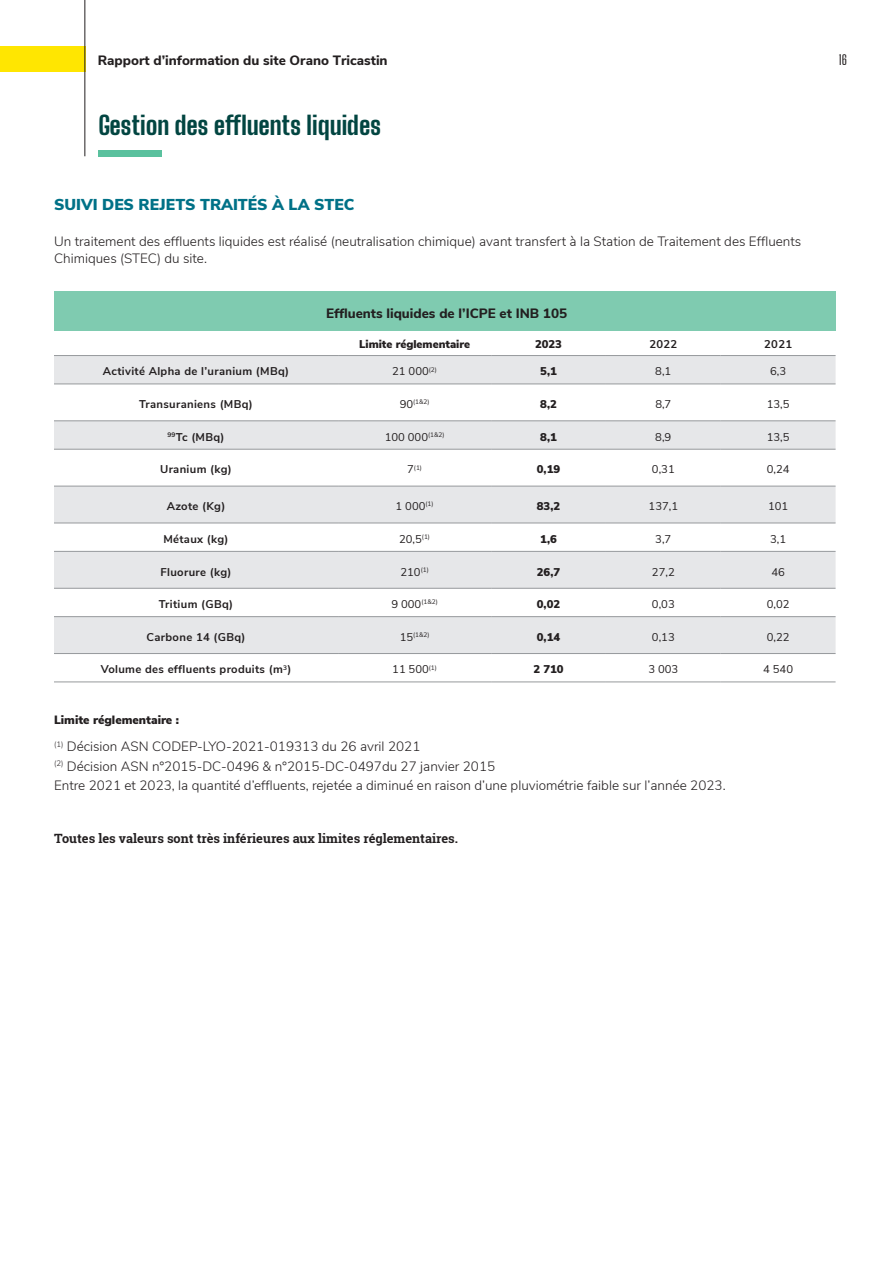
<style>
.page{position:relative;width:893px;height:1263px;background:#fff}
.page>*{position:absolute;margin:0;border:0;box-sizing:border-box;transform-origin:0 0}
.t1{font:800 25.5px "Big Shoulders Display";letter-spacing:-.01em;color:#024541}
.t2{font:900 15.75px "Nunito Sans";color:#007187}
.t3{font:300 13.5px/19.5px "Nunito Sans";color:#231f20}
.t4{font:800 13.5px "Nunito Sans";color:#231f20}
.t5{font:500 13.5px "Big Shoulders Display";color:#231f20}
.t6{font:700 12.75px "Roboto Slab";color:#231f20}
.t7{font:900 12px "Nunito Sans";color:#231f20}
.t8{font:700 11.25px "Nunito Sans";letter-spacing:.03em;color:#231f20}
.t9{font:11.25px "Nunito Sans";color:#231f20}
.t10{font:900 11.25px "Nunito Sans";color:#231f20}
.t11{font:6.6px "Nunito Sans";color:#231f20}
.s1{font-size:11.25px}
</style>
<div class="page">
<div style="left:0;top:47px;width:85px;height:25px;background:#ffe601"></div>
<hr style="left:85px;top:0;width:1px;height:156px;background:#231f20">
<div style="left:99px;top:150px;width:63px;height:6px;background:#5ac19e"></div>
<div style="left:54px;top:291px;width:782px;height:39px;background:#7fcbb0"></div>
<svg style="left:54px;top:356px;width:782px;height:297px;fill:#e6e7e9"></svg>
<hr style="left:54px;top:355px;width:284px;height:1px;background:#96999c">
<hr style="left:338px;top:355px;width:153px;height:1px;background:#96999c">
<hr style="left:491px;top:355px;width:115px;height:1px;background:#96999c">
<hr style="left:606px;top:355px;width:115px;height:1px;background:#96999c">
<hr style="left:721px;top:355px;width:115px;height:1px;background:#96999c">
<hr style="left:54px;top:384px;width:284px;height:1px;background:#96999c">
<hr style="left:338px;top:384px;width:153px;height:1px;background:#96999c">
<hr style="left:491px;top:384px;width:115px;height:1px;background:#96999c">
<hr style="left:606px;top:384px;width:115px;height:1px;background:#96999c">
<hr style="left:721px;top:384px;width:115px;height:1px;background:#96999c">
<hr style="left:54px;top:420px;width:284px;height:1px;background:#96999c">
<hr style="left:338px;top:420px;width:153px;height:1px;background:#96999c">
<hr style="left:491px;top:420px;width:115px;height:1px;background:#96999c">
<hr style="left:606px;top:420px;width:115px;height:1px;background:#96999c">
<hr style="left:721px;top:420px;width:115px;height:1px;background:#96999c">
<hr style="left:54px;top:449px;width:284px;height:1px;background:#96999c">
<hr style="left:338px;top:449px;width:153px;height:1px;background:#96999c">
<hr style="left:491px;top:449px;width:115px;height:1px;background:#96999c">
<hr style="left:606px;top:449px;width:115px;height:1px;background:#96999c">
<hr style="left:721px;top:449px;width:115px;height:1px;background:#96999c">
<hr style="left:54px;top:486px;width:284px;height:1px;background:#96999c">
<hr style="left:338px;top:486px;width:153px;height:1px;background:#96999c">
<hr style="left:491px;top:486px;width:115px;height:1px;background:#96999c">
<hr style="left:606px;top:486px;width:115px;height:1px;background:#96999c">
<hr style="left:721px;top:486px;width:115px;height:1px;background:#96999c">
<hr style="left:54px;top:523px;width:284px;height:1px;background:#96999c">
<hr style="left:338px;top:523px;width:153px;height:1px;background:#96999c">
<hr style="left:491px;top:523px;width:115px;height:1px;background:#96999c">
<hr style="left:606px;top:523px;width:115px;height:1px;background:#96999c">
<hr style="left:721px;top:523px;width:115px;height:1px;background:#96999c">
<hr style="left:54px;top:551px;width:284px;height:1px;background:#96999c">
<hr style="left:338px;top:551px;width:153px;height:1px;background:#96999c">
<hr style="left:491px;top:551px;width:115px;height:1px;background:#96999c">
<hr style="left:606px;top:551px;width:115px;height:1px;background:#96999c">
<hr style="left:721px;top:551px;width:115px;height:1px;background:#96999c">
<hr style="left:54px;top:588px;width:284px;height:1px;background:#96999c">
<hr style="left:338px;top:588px;width:153px;height:1px;background:#96999c">
<hr style="left:491px;top:588px;width:115px;height:1px;background:#96999c">
<hr style="left:606px;top:588px;width:115px;height:1px;background:#96999c">
<hr style="left:721px;top:588px;width:115px;height:1px;background:#96999c">
<hr style="left:54px;top:616px;width:284px;height:1px;background:#96999c">
<hr style="left:338px;top:616px;width:153px;height:1px;background:#96999c">
<hr style="left:491px;top:616px;width:115px;height:1px;background:#96999c">
<hr style="left:606px;top:616px;width:115px;height:1px;background:#96999c">
<hr style="left:721px;top:616px;width:115px;height:1px;background:#96999c">
<hr style="left:54px;top:653px;width:284px;height:1px;background:#96999c">
<hr style="left:338px;top:653px;width:153px;height:1px;background:#96999c">
<hr style="left:491px;top:653px;width:115px;height:1px;background:#96999c">
<hr style="left:606px;top:653px;width:115px;height:1px;background:#96999c">
<hr style="left:721px;top:653px;width:115px;height:1px;background:#96999c">
<hr style="left:54px;top:681px;width:284px;height:1px;background:#96999c">
<hr style="left:338px;top:681px;width:153px;height:1px;background:#96999c">
<hr style="left:491px;top:681px;width:115px;height:1px;background:#96999c">
<hr style="left:606px;top:681px;width:115px;height:1px;background:#96999c">
<hr style="left:721px;top:681px;width:115px;height:1px;background:#96999c">
<p class="t4" style="left:98px;top:50px;width:291px">Rapport d’information du site Orano Tricastin</p>
<p class="t5" style="left:839px;top:51px;width:10px">16</p>
<h1 class="t1" style="left:99px;top:108px;width:284px">Gestion des effluents liquides</h1>
<p class="t2" style="left:54px;top:193px;width:302px">SUIVI DES REJETS TRAITÉS À LA STEC</p>
<p class="t3" style="left:54px;top:233px;width:749px;line-height:16.2px">Un traitement des effluents liquides est réalisé (neutralisation chimique) avant transfert à la Station de Traitement des Effluents<br>Chimiques (STEC) du site.</p>
<p class="t4" style="left:326px;top:303px;width:243px">Effluents liquides de l’ICPE et INB 105</p>
<p class="t10" style="left:359px;top:336px;width:112px">Limite réglementaire</p>
<p class="t10" style="left:535px;top:336px;width:29px">2023</p>
<p class="t8" style="left:649px;top:336px;width:30px">2022</p>
<p class="t8" style="left:764px;top:336px;width:30px">2021</p>
<p class="t8" style="left:103px;top:363px;width:188px">Activité Alpha de l’uranium (MBq)</p>
<p class="t9" style="left:392px;top:363px;width:46px">21 000<sup>(2)</sup></p>
<p class="t10" style="left:540px;top:363px;width:18px">5,1</p>
<p class="t9" style="left:655px;top:363px;width:18px">8,1</p>
<p class="t9" style="left:770px;top:363px;width:18px">6,3</p>
<p class="t8" style="left:139px;top:396px;width:115px">Transuraniens (MBq)</p>
<p class="t11" style="left:400px;top:397px;width:31px"><span class="s1">90</span>(1&amp;2)</p>
<p class="t10" style="left:540px;top:396px;width:18px">8,2</p>
<p class="t9" style="left:655px;top:396px;width:18px">8,7</p>
<p class="t9" style="left:767px;top:396px;width:24px">13,5</p>
<p class="t8" style="left:168px;top:429px;width:59px"><sup>99</sup>Tc (MBq)</p>
<p class="t9" style="left:385px;top:429px;width:61px">100 000<sup>(1&amp;2)</sup></p>
<p class="t10" style="left:540px;top:428px;width:18px">8,1</p>
<p class="t9" style="left:655px;top:429px;width:18px">8,9</p>
<p class="t9" style="left:767px;top:429px;width:24px">13,5</p>
<p class="t8" style="left:160px;top:461px;width:73px">Uranium (kg)</p>
<p class="t11" style="left:407px;top:462px;width:16px"><span class="s1">7</span>(1)</p>
<p class="t10" style="left:537px;top:461px;width:25px">0,19</p>
<p class="t9" style="left:652px;top:461px;width:24px">0,31</p>
<p class="t9" style="left:767px;top:461px;width:24px">0,24</p>
<p class="t8" style="left:167px;top:498px;width:60px">Azote (Kg)</p>
<p class="t9" style="left:396px;top:498px;width:39px">1 000<sup>(1)</sup></p>
<p class="t10" style="left:537px;top:498px;width:25px">83,2</p>
<p class="t9" style="left:649px;top:498px;width:31px">137,1</p>
<p class="t9" style="left:768px;top:498px;width:22px">101</p>
<p class="t8" style="left:163px;top:531px;width:67px">Métaux (kg)</p>
<p class="t9" style="left:399px;top:531px;width:32px">20,5<sup>(1)</sup></p>
<p class="t10" style="left:540px;top:531px;width:18px">1,6</p>
<p class="t9" style="left:655px;top:531px;width:18px">3,7</p>
<p class="t9" style="left:770px;top:531px;width:18px">3,1</p>
<p class="t8" style="left:161px;top:563px;width:72px">Fluorure (kg)</p>
<p class="t9" style="left:400px;top:563px;width:30px">210<sup>(1)</sup></p>
<p class="t10" style="left:537px;top:563px;width:25px">26,7</p>
<p class="t9" style="left:652px;top:563px;width:24px">27,2</p>
<p class="t9" style="left:771px;top:563px;width:15px">46</p>
<p class="t8" style="left:159px;top:596px;width:76px">Tritium (GBq)</p>
<p class="t11" style="left:391px;top:597px;width:48px"><span class="s1">9 000</span>(1&amp;2)</p>
<p class="t10" style="left:537px;top:596px;width:25px">0,02</p>
<p class="t9" style="left:652px;top:596px;width:24px">0,03</p>
<p class="t9" style="left:767px;top:596px;width:24px">0,02</p>
<p class="t8" style="left:147px;top:629px;width:100px">Carbone 14 (GBq)</p>
<p class="t11" style="left:400px;top:630px;width:31px"><span class="s1">15</span>(1&amp;2)</p>
<p class="t10" style="left:537px;top:629px;width:25px">0,14</p>
<p class="t9" style="left:652px;top:629px;width:24px">0,13</p>
<p class="t9" style="left:767px;top:629px;width:24px">0,22</p>
<p class="t8" style="left:101px;top:661px;width:192px">Volume des effluents produits (m<sup>3</sup>)</p>
<p class="t9" style="left:392px;top:661px;width:46px">11 500<sup>(1)</sup></p>
<p class="t10" style="left:533px;top:661px;width:32px">2 710</p>
<p class="t9" style="left:648px;top:661px;width:31px">3 003</p>
<p class="t9" style="left:763px;top:661px;width:31px">4 540</p>
<p class="t7" style="left:54px;top:711px;width:127px">Limite réglementaire :</p>
<p class="t3" style="left:54px;top:736px;width:673px"><sup>(1)</sup> Décision ASN CODEP-LYO-2021-019313 du 26 avril 2021<br><sup>(2)</sup> Décision ASN n°2015-DC-0496 &amp; n°2015-DC-0497du 27 janvier 2015<br>Entre 2021 et 2023, la quantité d’effluents, rejetée a diminué en raison d’une pluviométrie faible sur l’année 2023.</p>
<p class="t6" style="left:54px;top:830px;width:405px">Toutes les valeurs sont très inférieures aux limites réglementaires.</p>
</div>
